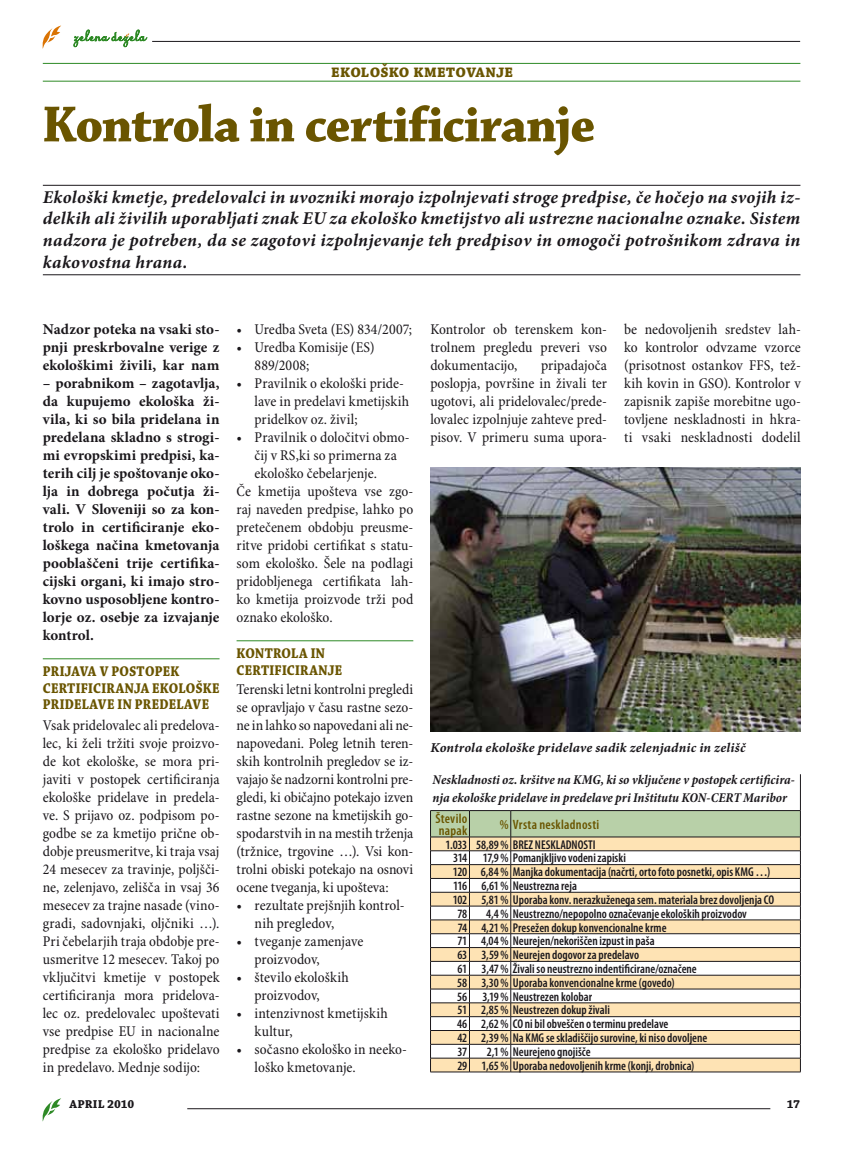
<style>
.page{position:relative;width:864px;height:1153px;background:#fff}
.page>*{position:absolute;margin:0;border:0;box-sizing:border-box;transform-origin:0 0}
.t1{font:54px "Chaparral Pro Bold Disp";color:#6a5500}
.t2{font:italic 700 18px/21.6px "Minion Pro";letter-spacing:.02em;color:#1a171b;text-align:justify}
.t3{font:700 18px "Chaparral Pro";letter-spacing:.135em;color:#6a5500;scale:.9 1}
.t4{font:condensed 15px/18px "Minion Pro";color:#1a171b}
.t5{font:700 15px/18px "Minion Pro";color:#1a171b;text-align:justify}
.t6{font:15px/16.5px "Chaparral Pro Bold Subh";letter-spacing:.185em;color:#6a5500;scale:.9 1}
.t7{font:15px/16.5px "Chaparral Pro Bold Subh";letter-spacing:.14em;color:#6a5500;scale:.9 1}
.t8{font:italic 700 condensed 13.5px/18px "Minion Pro";color:#1a171b}
.t9{font:13.5px "Minion Pro Bold It Capt";letter-spacing:.015em;color:#1a171b}
.t10{font:600 condensed 13.5px/12px "Myriad Pro";letter-spacing:.02em;color:#6a5500}
.t11{font:600 condensed 12.75px/13.8px "Myriad Pro";color:#1a171b}
.t12{font:12px "Chaparral Pro Bold Capt";letter-spacing:-.005em;color:#1a171b}
</style>
<div class="page">
<svg style="left:42px;top:1098px;width:19px;height:23px"></svg>
<hr style="left:152px;top:41px;width:647px;height:1px;background:#1a171b">
<hr style="left:187px;top:1108px;width:583px;height:1px;background:#1a171b">
<svg style="left:42px;top:26px;width:19px;height:23px"></svg>
<svg style="left:73px;top:30px;width:74px;height:17px"></svg>
<hr style="left:43px;top:63px;width:757px;height:1px;background:#2e8a26">
<hr style="left:43px;top:81px;width:757px;height:1px;background:#2e8a26">
<hr style="left:43px;top:658px;width:176px;height:1px;background:#2e8a26">
<hr style="left:236px;top:640px;width:177px;height:1px;background:#2e8a26">
<hr style="left:799px;top:774px;width:1px;height:36px;background:#1a171b">
<svg style="left:430px;top:810px;width:370px;height:261px"></svg>
<hr style="left:430px;top:1071px;width:39px;height:1px;background:#1a171b">
<hr style="left:469px;top:1071px;width:41px;height:1px;background:#1a171b">
<hr style="left:510px;top:1071px;width:290px;height:1px;background:#1a171b">
<hr style="left:43px;top:185px;width:757px;height:1px;background:#1a171b">
<hr style="left:43px;top:274px;width:757px;height:1px;background:#1a171b">
<img style="left:430px;top:467px;width:369px;height:264px">
<p class="t3" style="left:331px;top:61px;width:203px">ekološko kmetovanje</p>
<h1 class="t1" style="left:43px;top:95px;width:553px">Kontrola in certificiranje</h1>
<p class="t2" style="left:43px;top:187px;width:758px">Ekološki kmetje, predelovalci in uvozniki morajo izpolnjevati stroge predpise, če hočejo na svojih iz&shy;delkih ali živilih uporabljati znak EU za ekološko kmetijstvo ali ustrezne nacionalne oznake. Sistem nadzora je potreben, da se zagotovi izpolnjevanje teh predpisov in omogoči potrošnikom zdrava in kakovostna hrana.</p>
<p class="t5" style="left:43px;top:321px;width:178px">Nadzor poteka na vsaki sto&shy;pnji preskrbovalne verige z ekološkimi živili, kar nam</p>
<p class="t5" style="left:43px;top:375px;width:178px">– porabnikom – zagotavlja, da kupujemo ekološka ži&shy;vila, ki so bila pridelana in predelana skladno s strogi&shy;mi evropskimi predpisi, ka&shy;terih cilj je spoštovanje oko&shy;lja in dobrega počutja ži&shy;vali. V Sloveniji so za kon&shy;trolo in certificiranje eko&shy;loškega načina kmetovanja pooblaščeni trije certifika&shy;cijski organi, ki imajo stro&shy;kovno usposobljene kontro&shy;lorje oz. osebje za izvajanje kontrol.</p>
<p class="t6" style="left:43px;top:663px;width:151px">PRIJAVA V POSTOPEK<br>CERTIFICIRANJA EKOLO</p>
<p class="t7" style="left:43px;top:680px;width:198px;text-indent:153px">ŠKE<br>PRIDELAVE IN PREDELAVE</p>
<p class="t4" style="left:43px;top:717px;width:178px;text-align:justify">Vsak pridelovalec ali predelova&shy;lec, ki želi tržiti svoje proizvo&shy;de kot ekološke, se mora pri&shy;javiti v postopek certificiranja ekološke pridelave in predela&shy;ve. S prijavo oz. podpisom po&shy;godbe se za kmetijo prične ob&shy;dobje preusmeritve, ki traja vsaj 24 mesecev za travinje, poljšči&shy;ne, zelenjavo, zelišča in vsaj 36 mesecev za trajne nasade (vino&shy;gradi, sadovnjaki, oljčniki …).<br>Pri čebelarjih traja obdobje pre&shy;usmeritve 12 mesecev. Takoj po vključitvi kmetije v postopek certificiranja mora pridelova&shy;lec oz. predelovalec upoštevati vse predpise EU in nacionalne predpise za ekološko pridelavo in predelavo. Mednje sodijo:</p>
<p class="t4" style="left:236px;top:321px;width:177px">• Uredba Sveta (ES) 834/2007;</p>
<p class="t4" style="left:254px;top:339px;width:121px;text-indent:-18px">• Uredba Komisije (ES)<br>889/2008;</p>
<p class="t4" style="left:254px;top:375px;width:156px;text-indent:-18px">• Pravilnik o ekološki pride&shy;lave in predelavi kmetijskih pridelkov oz. živil;</p>
<p class="t4" style="left:236px;top:429px;width:174px">• Pravilnik o določitvi obmo-</p>
<p class="t4" style="left:254px;top:447px;width:144px">čij v RS,ki so primerna za</p>
<p class="t4" style="left:254px;top:465px;width:124px">ekološko čebelarjenje.</p>
<p class="t4" style="left:236px;top:483px;width:178px">Če kmetija upošteva vse zgo-</p>
<p class="t4" style="left:236px;top:501px;width:178px">raj naveden predpise, lahko po</p>
<p class="t4" style="left:236px;top:519px;width:178px">pretečenem obdobju preusme-</p>
<p class="t4" style="left:236px;top:537px;width:178px">ritve pridobi certifikat s statu-</p>
<p class="t4" style="left:236px;top:555px;width:178px">som ekološko. Šele na podlagi</p>
<p class="t4" style="left:236px;top:573px;width:178px">pridobljenega certifikata lah-</p>
<p class="t4" style="left:236px;top:591px;width:178px">ko kmetija proizvode trži pod</p>
<p class="t4" style="left:236px;top:609px;width:98px">oznako ekološko.</p>
<p class="t6" style="left:236px;top:645px;width:119px">KONTROLA IN<br>CERTIFICIRANJE</p>
<p class="t4" style="left:236px;top:681px;width:178px;text-align:justify">Terenski letni kontrolni pregledi se opravljajo v času rastne sezo&shy;ne in lahko so napovedani ali ne&shy;napovedani. Poleg letnih teren&shy;skih kontrolnih pregledov se iz&shy;vajajo še nadzorni kontrolni pre&shy;gledi, ki običajno potekajo izven rastne sezone na kmetijskih go&shy;spodarstvih in na mestih trženja (tržnice, trgovine …). Vsi kon&shy;trolni obiski potekajo na osnovi ocene tveganja, ki upošteva:</p>
<p class="t4" style="left:254px;top:897px;width:151px;text-indent:-18px">• rezultate prejšnjih kontrol&shy;nih pregledov,</p>
<p class="t4" style="left:254px;top:933px;width:110px;text-indent:-18px">• tveganje zamenjave proizvodov,</p>
<p class="t4" style="left:254px;top:969px;width:96px;text-indent:-18px">• število ekoloških proizvodov,</p>
<p class="t4" style="left:254px;top:1005px;width:135px;text-indent:-18px">• intenzivnost kmetijskih kultur,</p>
<p class="t4" style="left:254px;top:1041px;width:154px;text-indent:-18px">• sočasno ekološko in neeko&shy;loško kmetovanje.</p>
<p class="t4" style="left:430px;top:321px;width:178px;text-align:justify">Kontrolor ob terenskem kon&shy;trolnem pregledu preveri vso dokumentacijo,</p>
<p class="t4" style="left:430px;top:357px;width:178px;text-align:justify;text-indent:111px">pripadajoča poslopja, površine in živali ter ugotovi, ali pridelovalec/prede&shy;lovalec izpolnjuje zahteve pred&shy;pisov. V primeru suma upora-</p>
<p class="t4" style="left:623px;top:321px;width:178px;text-align:justify">be nedovoljenih sredstev lah&shy;ko kontrolor odvzame vzorce (prisotnost ostankov FFS, tež&shy;kih kovin in GSO). Kontrolor v zapisnik zapiše morebitne ugo&shy;tovljene neskladnosti in hkra&shy;ti vsaki neskladnosti dodelil</p>
<p class="t9" style="left:430px;top:739px;width:316px">Kontrola ekološke pridelave sadik zelenjadnic in zelišč</p>
<p class="t8" style="left:432px;top:771px;width:363px">Neskladnosti oz. kršitve na KMG, ki so vključene v postopek certificira&shy;nja ekološke pridelave in predelave pri Inštitutu KON-CERT Maribor</p>
<p class="t10" style="left:435px;top:812px;width:33px">Število napak</p>
<p class="t10" style="left:499px;top:818px;width:101px">% Vrsta neskladnosti</p>
<p class="t11" style="left:445px;top:837px;width:151px">1.033 58,89 % BREZ NESKLADNOSTI</p>
<p class="t11" style="left:453px;top:851px;width:174px">314 17,9 % Pomanjkljivo vodeni zapiski</p>
<p class="t11" style="left:452px;top:865px;width:319px">120 6,84 % Manjka dokumentacija (načrti, orto foto posnetki, opis KMG …)</p>
<p class="t11" style="left:453px;top:879px;width:125px">116 6,61 % Neustrezna reja</p>
<p class="t11" style="left:452px;top:892px;width:323px">102 5,81 % Uporaba konv. nerazkuženega sem. materiala brez dovoljenja CO</p>
<p class="t11" style="left:457px;top:906px;width:11px">78</p>
<p class="t11" style="left:457px;top:906px;width:291px;text-indent:29px">4,4 % Neustrezno/nepopolno označevanje ekoloških proizvodov 74 4,21 % Presežen dokup konvencionalne krme<br>71 4,04 % Neurejen/nekoriščen izpust in paša<br>63 3,59 % Neurejen dogovor za predelavo<br>61 3,47 % Živali so neustrezno indentificirane/označene<br>58 3,30 % Uporaba konvencionalne krme (govedo)<br>56 3,19 % Neustrezen kolobar<br>51 2,85 % Neustrezen dokup živali<br>46 2,62 % CO ni bil obveščen o terminu predelave<br>42 2,39 % Na KMG se skladiščijo surovine, ki niso dovoljene<br>37</p>
<p class="t11" style="left:457px;top:1044px;width:238px;text-indent:30px">2,1 % Neurejeno gnojišče<br>29 1,65 % Uporaba nedovoljenih krme (konji, drobnica)</p>
<p class="t12" style="left:70px;top:1097px;width:66px">april 2010</p>
<p class="t12" style="left:786px;top:1097px;width:15px">17</p>
</div>
